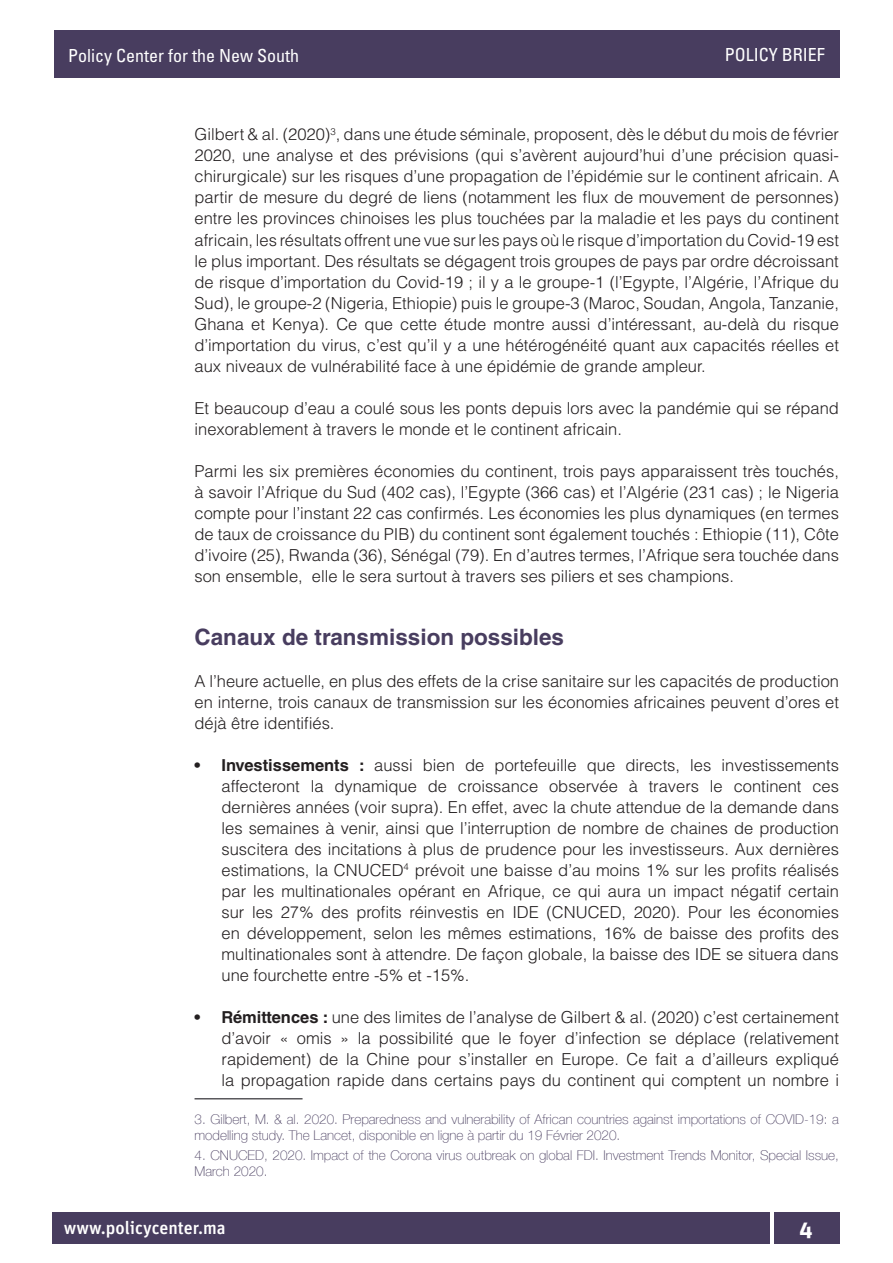
<style>
.page{position:relative;width:893px;height:1263px;background:#fff}
.page>*{position:absolute;margin:0;border:0;box-sizing:border-box;transform-origin:0 0}
.Texte{font:700 22.5px "Helvetica LT Std";color:#483d5f}
.t1{font:700 22.5px "Unit Pro";color:#fff}
.t2{font:condensed 18px "Univers LT Std";color:#fff}
.t3{font:500 18px "Unit Pro";color:#fff}
.Texte-2{font:300 16.5px/21px "Helvetica LT Std";color:#231f20;text-align:justify}
.FootNote{font:100 13.5px/16.2px "Helvetica Neue LT Com";color:#483d5f}
.s1{font-weight:700}
</style>
<div class="page">
<div style="left:52px;top:1212px;width:718px;height:31px;background:#483d5f"></div>
<div style="left:774px;top:1212px;width:65px;height:31px;background:#483d5f"></div>
<div style="left:54px;top:30px;width:785px;height:48px;background:#483d5f"></div>
<hr style="left:195px;top:1098px;width:108px;height:1px;background:#59585c">
<p class="t2" style="left:68px;top:44px;width:232px">Policy Center for the New South</p>
<p class="t2" style="left:725px;top:43px;width:102px">POLICY BRIEF</p>
<p class="Texte-2" style="left:195px;top:124px;width:646px">Gilbert &amp; al. (2020)<sup>3</sup>, dans une étude séminale, proposent, dès le début du mois de février 2020, une analyse et des prévisions (qui s’avèrent aujourd’hui d’une précision quasi&shy;chirurgicale) sur les risques d’une propagation de l’épidémie sur le continent africain. A partir de mesure du degré de liens (notamment les flux de mouvement de personnes) entre les provinces chinoises les plus touchées par la maladie et les pays du continent africain, les résultats offrent une vue sur les pays où le risque d’importation du Covid-19 est le plus important. Des résultats se dégagent trois groupes de pays par ordre décroissant de risque d’importation du Covid-19 ; il y a le groupe-1 (l’Egypte, l’Algérie, l’Afrique du Sud), le groupe-2 (Nigeria, Ethiopie) puis le groupe-3 (Maroc, Soudan, Angola, Tanzanie, Ghana et Kenya). Ce que cette étude montre aussi d’intéressant, au-delà du risque d’importation du virus, c’est qu’il y a une hétérogénéité quant aux capacités réelles et aux niveaux de vulnérabilité face à une épidémie de grande ampleur.</p>
<p class="Texte-2" style="left:195px;top:397px;width:646px">Et beaucoup d’eau a coulé sous les ponts depuis lors avec la pandémie qui se répand inexorablement à travers le monde et le continent africain.</p>
<p class="Texte-2" style="left:195px;top:460px;width:646px">Parmi les six premières économies du continent, trois pays apparaissent très touchés, à savoir l’Afrique du Sud (402 cas), l’Egypte (366 cas) et l’Algérie (231 cas) ; le Nigeria compte pour l’instant 22 cas confirmés. Les économies les plus dynamiques (en termes de taux de croissance du PIB) du continent sont également touchés : Ethiopie (11), Côte d’ivoire (25), Rwanda (36), Sénégal (79). En d’autres termes, l’Afrique sera touchée dans son ensemble, elle le sera surtout à travers ses piliers et ses champions.</p>
<p class="Texte" style="left:195px;top:623px;width:371px">Canaux de transmission possibles</p>
<p class="Texte-2" style="left:195px;top:670px;width:646px">A l’heure actuelle, en plus des effets de la crise sanitaire sur les capacités de production en interne, trois canaux de transmission sur les économies africaines peuvent d’ores et déjà être identifiés.</p>
<p class="Texte-2" style="left:222px;top:754px;width:619px;text-indent:-27px"><span class="s1">• Investissements :</span> aussi bien de portefeuille que directs, les investissements affecteront la dynamique de croissance observée à travers le continent ces dernières années (voir supra). En effet, avec la chute attendue de la demande dans les semaines à venir, ainsi que l’interruption de nombre de chaines de production suscitera des incitations à plus de prudence pour les investisseurs. Aux dernières estimations, la CNUCED<sup>4</sup> prévoit une baisse d’au moins 1% sur les profits réalisés par les multinationales opérant en Afrique, ce qui aura un impact négatif certain sur les 27% des profits réinvestis en IDE (CNUCED, 2020). Pour les économies en développement, selon les mêmes estimations, 16% de baisse des profits des multinationales sont à attendre. De façon globale, la baisse des IDE se situera dans une fourchette entre -5% et -15%.</p>
<p class="Texte-2" style="left:222px;top:1006px;width:619px;text-indent:-27px"><span class="s1">• Rémittences :</span> une des limites de l’analyse de Gilbert &amp; al. (2020) c’est certainement d’avoir « omis » la possibilité que le foyer d’infection se déplace (relativement rapidement) de la Chine pour s’installer en Europe. Ce fait a d’ailleurs expliqué la propagation rapide dans certains pays du continent qui comptent un nombre i</p>
<p class="FootNote" style="left:195px;top:1111px;width:646px">3. Gilbert, M. &amp; al. 2020. Preparedness and vulnerability of African countries against importations of COVID-19: a modelling study. The Lancet, disponible en ligne à partir du 19 Février 2020.</p>
<p class="FootNote" style="left:195px;top:1146px;width:646px">4. CNUCED, 2020. Impact of the Corona virus outbreak on global FDI. Investment Trends Monitor, Special Issue,<br>March 2020.</p>
<p class="t3" style="left:64px;top:1216px;width:164px">www.policycenter.ma</p>
<h1 class="t1" style="left:799px;top:1214px;width:15px">4</h1>
</div>
